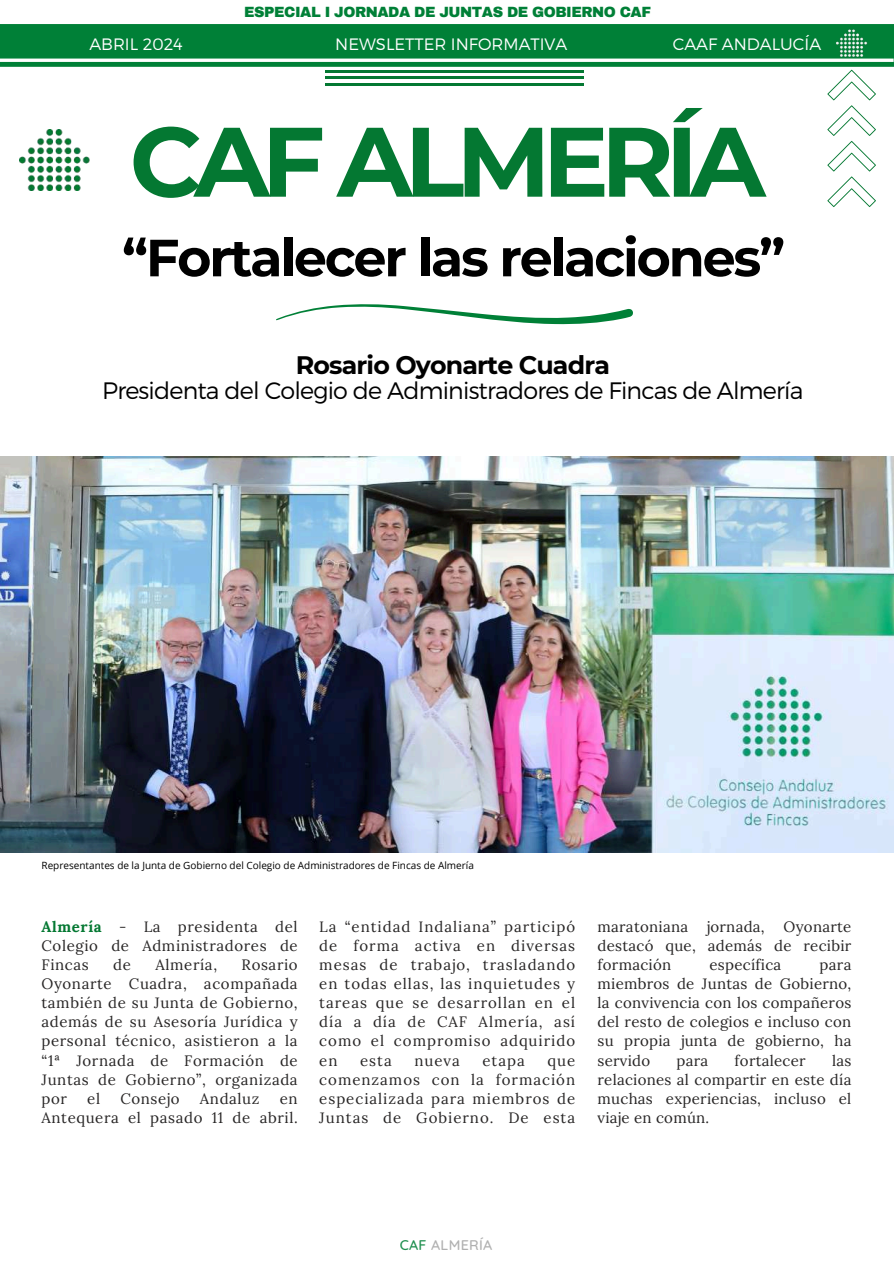
<style>
.page{position:relative;width:894px;height:1264px;background:#fff}
.page>*{position:absolute;margin:0;border:0;box-sizing:border-box;transform-origin:0 0}
.t1{font:700 98.4px "Montserrat";letter-spacing:-.08em;color:#047832}
.t2{font:700 52.2px "Montserrat";letter-spacing:-.04em;color:#000}
.t3{font:700 25.2px "Montserrat";letter-spacing:-.035em;color:#000}
.t4{font:300 23.7px "Montserrat";letter-spacing:-.035em;color:#000}
.t5{font:300 16.5px "Montserrat";color:#fff}
.t6{font:15px/19.2px "Lora";letter-spacing:.04em;color:#272525;text-align:justify}
.t7{font:15px "Lora";letter-spacing:.02em;color:#272525}
.t8{font:900 14.55px "Archivo";letter-spacing:-.035em;color:#008037}
.t9{font:500 14.25px "Quicksand";letter-spacing:.02em;color:#a6a6a6}
.t10{font:10.05px "Open Sans";color:#000}
.s1{font-weight:700;color:#047832}
.s2{color:rgb(255 255 255/.51)}
</style>
<div class="page">
<img style="left:0;top:456px;width:893px;height:396px">
<img style="left:19px;top:130px;width:70px;height:61px">
<svg style="left:276px;top:304px;width:356px;height:20px"></svg>
<div style="left:0;top:24px;width:893px;height:43px;background:#008037"></div>
<hr style="left:0;top:59px;width:893px;height:3px;background:#fff">
<img style="left:836px;top:29px;width:32px;height:28px">
<svg style="left:827px;top:70px;width:48px;height:137px"></svg>
<hr style="left:325px;top:70px;width:258px;height:2px;background:#047832">
<hr style="left:325px;top:76px;width:258px;height:3px;background:#047832">
<hr style="left:325px;top:83px;width:258px;height:2px;background:#047832">
<p class="t5" style="left:89px;top:33px;width:95px">ABRIL 2024</p>
<p class="t8" style="left:244px;top:4px;width:408px">ESPECIAL I JORNADA DE JUNTAS DE GOBIERNO CAF</p>
<p class="t5" style="left:335px;top:33px;width:233px">NEWSLETTER INFORMATIVA</p>
<p class="t5" style="left:672px;top:34px;width:150px">CAAF ANDALUCÍA</p>
<h1 class="t1" style="left:130px;top:101px;width:637px">CAF ALMERÍA</h1>
<h2 class="t2" style="left:122px;top:226px;width:664px">“Fortalecer las relaciones”</h2>
<h3 class="t3" style="left:296px;top:350px;width:315px">Rosario Oyonarte Cuadra</h3>
<h3 class="t4" style="left:102px;top:375px;width:702px">Presidenta del Colegio de Administradores de Fincas de Almería</h3>
<p class="t10" style="left:41px;top:858px;width:434px">Representantes de la Junta de Gobierno del Colegio de Administradores de Fincas de Almería</p>
<p class="t6" style="left:41px;top:916px;width:257px"><span class="s1">Almería</span> - La presidenta del Colegio de Administradores de Fincas</p>
<p class="t6" style="left:113px;top:954px;width:19px">de</p>
<p class="t6" style="left:155px;top:954px;width:63px">Almería,</p>
<p class="t6" style="left:41px;top:954px;width:257px;text-indent:200px">Rosario Oyonarte Cuadra, acompañada también de su Junta de Gobierno, además de su Asesoría Jurídica y personal técnico, asistieron a la “1ª Jornada de Formación de Juntas de Gobierno”, organizada por</p>
<p class="t6" style="left:87px;top:1088px;width:14px">el</p>
<p class="t6" style="left:120px;top:1088px;width:61px">Consejo</p>
<p class="t6" style="left:200px;top:1088px;width:61px">Andaluz</p>
<p class="t6" style="left:41px;top:1088px;width:257px;text-align:right">en<br>Antequera el pasado 11 de abril.</p>
<p class="t6" style="left:319px;top:916px;width:257px">La “entidad Indaliana” participó de forma activa en diversas mesas de trabajo, trasladando en todas ellas, las inquietudes y tareas que se desarrollan en el día a día de CAF Almería, así como el compromiso adquirido en</p>
<p class="t6" style="left:360px;top:1050px;width:33px">esta</p>
<p class="t6" style="left:414px;top:1050px;width:47px">nueva</p>
<p class="t6" style="left:482px;top:1050px;width:44px">etapa</p>
<p class="t6" style="left:319px;top:1050px;width:257px;text-indent:228px">que comenzamos con la formación especializada para miembros de Juntas de Gobierno. De esta</p>
<p class="t7" style="left:597px;top:916px;width:92px">maratoniana</p>
<p class="t7" style="left:706px;top:916px;width:59px">jornada,</p>
<p class="t6" style="left:597px;top:916px;width:255px;text-indent:186px">Oyonarte destacó que, además de recibir formación</p>
<p class="t7" style="left:709px;top:954px;width:73px">específica</p>
<p class="t6" style="left:597px;top:954px;width:255px;text-indent:222px">para miembros de Juntas de Gobierno, la convivencia con los compañeros del resto de colegios e incluso con su propia junta de gobierno, ha servido</p>
<p class="t6" style="left:676px;top:1050px;width:33px">para</p>
<p class="t7" style="left:734px;top:1050px;width:73px">fortalecer</p>
<p class="t6" style="left:597px;top:1050px;width:255px;text-indent:234px">las relaciones al compartir en este día muchas experiencias, incluso el viaje en común.</p>
<p class="t9" style="left:400px;top:1235px;width:93px"><span class="s2">CAF</span> ALMERÍA</p>
</div>
